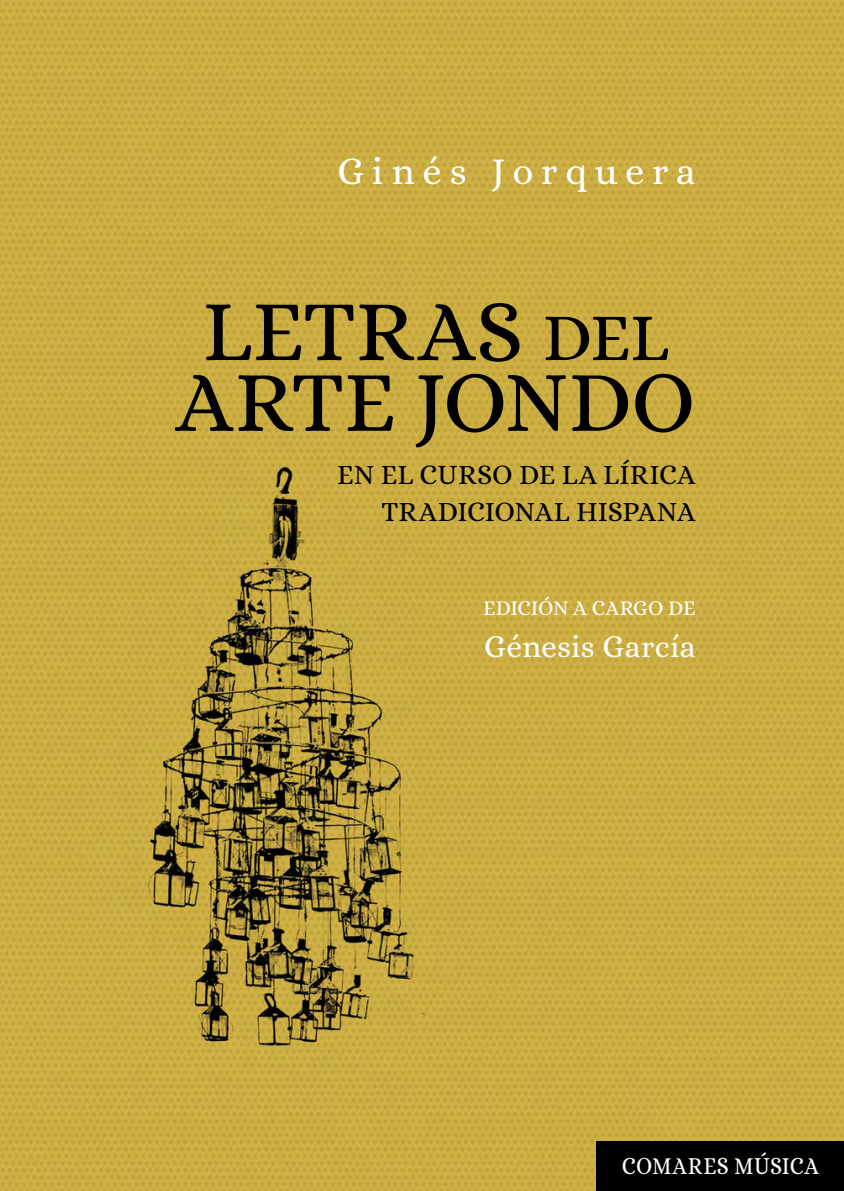
<style>
.page{position:relative;width:844px;height:1191px;background:#fff}
.page>*{position:absolute;margin:0;border:0;box-sizing:border-box;transform-origin:0 0}
.t1{font:87.5px/70.7px "Alice";color:#000;text-align:center}
.t2{font:38.5px "Alice";letter-spacing:.2em;color:#fff}
.t3{font:31.5px "Alice";letter-spacing:.01em;color:#fff}
.t4{font:28px/36.8px "Alice";color:#000;text-align:right}
.t5{font:24.5px "Alice";letter-spacing:.015em;color:#fff;scale:.9 1}
.t6{font:21px "Alice";letter-spacing:-.02em;color:#fff}
.s1{font-size:68.25px}
</style>
<div class="page">
<img style="left:0;top:0;width:843px;height:1191px">
<div style="left:596px;top:1141px;width:247px;height:50px;background:#000"></div>
<h2 class="t2" style="left:337px;top:150px;width:359px">Ginés Jorquera</h2>
<h1 class="t1" style="left:176px;top:301px;width:521px">LETRAS <span class="s1">DEL<br></span>ARTE JONDO</h1>
<p class="t4" style="left:337px;top:458px;width:359px">EN EL CURSO DE LA LÍRICA<br>TRADICIONAL HISPANA</p>
<p class="t6" style="left:483px;top:596px;width:214px">EDICIÓN A CARGO DE</p>
<p class="t3" style="left:484px;top:630px;width:213px">Génesis García</p>
<p class="t5" style="left:621px;top:1152px;width:220px">COMARES MÚSICA</p>
</div>
